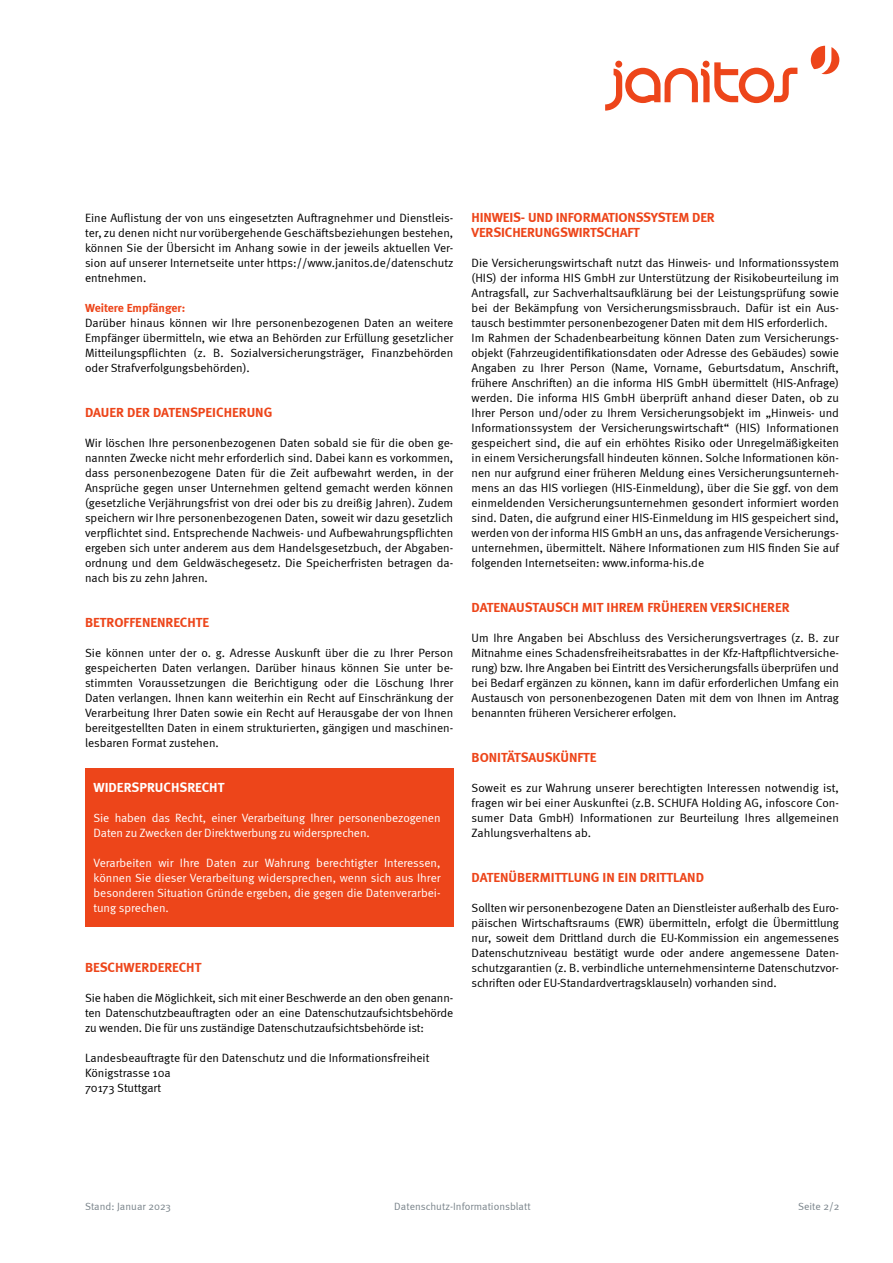
<style>
.page{position:relative;width:893px;height:1263px;background:#fff}
.page>*{position:absolute;margin:0;border:0;box-sizing:border-box;transform-origin:0 0}
.t1{font:700 13.5px/15px "Meta";color:#ed451a}
.t2{font:700 13.5px "Meta";color:#fff}
.t3{font:12px/15px "Meta Normal";color:#000;text-align:justify}
.t4{font:12px/15px "Meta Normal";letter-spacing:-.01em;color:#fff}
.t5{font:12px "Meta Bold LF";color:#ed451a}
.t6{font:10.5px "Meta Normal";letter-spacing:.005em;color:#79838a}
</style>
<div class="page">
<div style="left:85px;top:768px;width:368px;height:159px;background:#ed451a"></div>
<svg style="left:605px;top:61px;width:192px;height:50px"></svg>
<svg style="left:811px;top:46px;width:28px;height:28px"></svg>
<p class="t3" style="left:85px;top:210px;width:370px">Eine Auflistung der von uns eingesetzten Auftragnehmer und Dienstleis&shy;ter, zu denen nicht nur vorübergehende Geschäftsbeziehungen bestehen, können Sie der Übersicht im Anhang sowie in der jeweils aktuellen Ver&shy;sion auf unserer Internetseite unter https://www.janitos.de/datenschutz entnehmen.</p>
<p class="t5" style="left:85px;top:301px;width:102px">Weitere Empfänger:</p>
<p class="t3" style="left:85px;top:315px;width:370px">Darüber hinaus können wir Ihre personenbezogenen Daten an weitere Empfänger übermitteln, wie etwa an Behörden zur Erfüllung gesetzlicher Mitteilungspflichten (z. B. Sozialversicherungsträger, Finanzbehörden oder Strafverfolgungsbehörden).</p>
<p class="t1" style="left:85px;top:405px;width:189px">DAUER DER DATENSPEICHERUNG</p>
<p class="t3" style="left:85px;top:435px;width:370px">Wir löschen Ihre personenbezogenen Daten sobald sie für die oben ge&shy;nannten Zwecke nicht mehr erforderlich sind. Dabei kann es vorkommen, dass personenbezogene Daten für die Zeit aufbewahrt werden, in der Ansprüche gegen unser Unternehmen geltend gemacht werden können (gesetzliche Verjährungsfrist von drei oder bis zu dreißig Jahren). Zudem speichern wir Ihre personenbezogenen Daten, soweit wir dazu gesetzlich verpflichtet sind. Entsprechende Nachweis- und Aufbewahrungspflichten ergeben sich unter anderem aus dem Handelsgesetzbuch, der Abgaben&shy;ordnung und dem Geldwäschegesetz. Die Speicherfristen betragen da&shy;nach bis zu zehn Jahren.</p>
<p class="t1" style="left:85px;top:615px;width:126px">BETROFFENENRECHTE</p>
<p class="t3" style="left:85px;top:645px;width:370px">Sie können unter der o. g. Adresse Auskunft über die zu Ihrer Person gespeicherten Daten verlangen. Darüber hinaus können Sie unter be&shy;stimmten Voraussetzungen die Berichtigung oder die Löschung Ihrer Daten verlangen. Ihnen kann weiterhin ein Recht auf Einschränkung der Verarbeitung Ihrer Daten sowie ein Recht auf Herausgabe der von Ihnen bereitgestellten Daten in einem strukturierten, gängigen und maschinen&shy;lesbaren Format zustehen.</p>
<p class="t2" style="left:94px;top:779px;width:132px">WIDERSPRUCHSRECHT</p>
<p class="t4" style="left:94px;top:810px;width:348px">Sie haben das Recht, einer Verarbeitung Ihrer personenbezogenen<br>Daten zu Zwecken der Direktwerbung zu widersprechen.</p>
<p class="t4" style="left:94px;top:855px;width:348px;text-align:justify">Verarbeiten wir Ihre Daten zur Wahrung berechtigter Interessen, können Sie dieser Verarbeitung widersprechen, wenn sich aus Ihrer besonderen Situation Gründe ergeben, die gegen die Datenverarbei&shy;tung sprechen.</p>
<p class="t1" style="left:85px;top:960px;width:118px">BESCHWERDERECHT</p>
<p class="t3" style="left:85px;top:990px;width:370px">Sie haben die Möglichkeit, sich mit einer Beschwerde an den oben genann&shy;ten Datenschutzbeauftragten oder an eine Datenschutzaufsichtsbehörde zu wenden. Die für uns zuständige Datenschutzaufsichtsbehörde ist:</p>
<p class="t3" style="left:85px;top:1050px;width:346px;text-align:left">Landesbeauftragte für den Datenschutz und die Informationsfreiheit<br>Königstrasse 10a<br>70173 Stuttgart</p>
<p class="t1" style="left:472px;top:210px;width:245px">HINWEIS- UND INFORMATIONSSYSTEM DER<br>VERSICHERUNGSWIRTSCHAFT</p>
<p class="t3" style="left:472px;top:255px;width:369px;text-align:left">Die Versicherungswirtschaft nutzt das Hinweis- und Informationssystem (HIS) der informa HIS GmbH zur Unterstützung der Risikobeurteilung im Antragsfall, zur Sachverhaltsaufklärung bei der Leistungsprüfung sowie bei der Bekämpfung von Versicherungsmissbrauch. Dafür ist ein Aus&shy;tausch bestimmter personenbezogener Daten mit dem HIS erforderlich.<br>Im Rahmen der Schadenbearbeitung können Daten zum Versicherungs&shy;objekt (Fahrzeugidentifikationsdaten oder Adresse des Gebäudes) sowie Angaben zu Ihrer Person (Name, Vorname, Geburtsdatum, Anschrift, frühere Anschriften) an die informa HIS GmbH übermittelt (HIS-Anfrage) werden. Die informa HIS GmbH überprüft anhand dieser Daten, ob zu Ihrer Person und/oder zu Ihrem Versicherungsobjekt im „Hinweis- und Informationssystem der Versicherungswirtschaft“ (HIS) Informationen gespeichert sind, die auf ein erhöhtes Risiko oder Unregelmäßigkeiten in einem Versicherungsfall hindeuten können. Solche Informationen kön&shy;nen nur aufgrund einer früheren Meldung eines Versicherungsunterneh&shy;mens an das HIS vorliegen (HIS-Einmeldung), über die Sie ggf. von dem einmeldenden Versicherungsunternehmen gesondert informiert worden sind. Daten, die aufgrund einer HIS-Einmeldung im HIS gespeichert sind, werden von der informa HIS GmbH an uns, das anfragende Versicherungs&shy;unternehmen, übermittelt. Nähere Informationen zum HIS finden Sie auf folgenden Internetseiten: www.informa-his.de</p>
<p class="t1" style="left:472px;top:600px;width:320px">DATENAUSTAUSCH MIT IHREM FRÜHEREN VERSICHERER</p>
<p class="t3" style="left:472px;top:630px;width:369px">Um Ihre Angaben bei Abschluss des Versicherungsvertrages (z. B. zur Mitnahme eines Schadensfreiheitsrabattes in der Kfz-Haftpflichtversiche&shy;rung) bzw. Ihre Angaben bei Eintritt des Versicherungsfalls überprüfen und bei Bedarf ergänzen zu können, kann im dafür erforderlichen Umfang ein Austausch von personenbezogenen Daten mit dem von Ihnen im Antrag benannten früheren Versicherer erfolgen.</p>
<p class="t1" style="left:472px;top:750px;width:126px">BONITÄTSAUSKÜNFTE</p>
<p class="t3" style="left:472px;top:780px;width:369px">Soweit es zur Wahrung unserer berechtigten Interessen notwendig ist, fragen wir bei einer Auskunftei (z.B. SCHUFA Holding AG, infoscore Con&shy;sumer Data GmbH) Informationen zur Beurteilung Ihres allgemeinen Zahlungsverhaltens ab.</p>
<p class="t1" style="left:472px;top:870px;width:234px">DATENÜBERMITTLUNG IN EIN DRITTLAND</p>
<p class="t3" style="left:472px;top:900px;width:369px">Sollten wir personenbezogene Daten an Dienstleister außerhalb des Euro&shy;päischen Wirtschaftsraums (EWR) übermitteln, erfolgt die Übermittlung nur, soweit dem Drittland durch die EU-Kommission ein angemessenes Datenschutzniveau bestätigt wurde oder andere angemessene Daten&shy;schutzgarantien (z. B. verbindliche unternehmensinterne Datenschutzvor&shy;schriften oder EU-Standardvertragsklauseln) vorhanden sind.</p>
<p class="t6" style="left:85px;top:1200px;width:87px">Stand: Januar 2023</p>
<p class="t6" style="left:394px;top:1200px;width:138px">Datenschutz-Informationsblatt</p>
<p class="t6" style="left:798px;top:1200px;width:43px">Seite 2/2</p>
</div>
